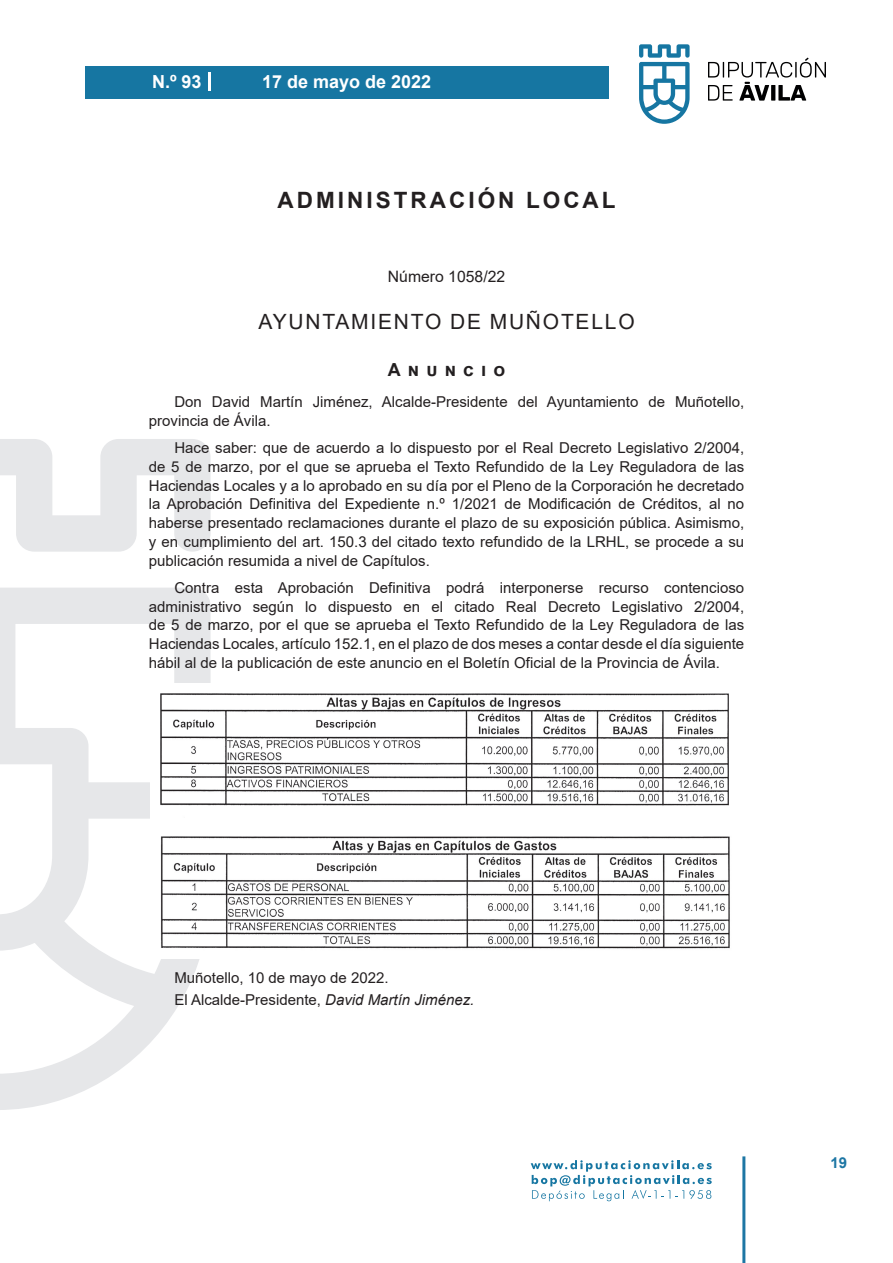
<style>
.page{position:relative;width:893px;height:1263px;background:#fff}
.page>*{position:absolute;margin:0;border:0;box-sizing:border-box;transform-origin:0 0}
.t1{font:700 22.5px "Arial";letter-spacing:.135em;color:#231f20}
.t2{font:21px "Arial";letter-spacing:.085em;color:#231f20}
.t3{font:700 18px "Arial";color:#fff}
.t4{font:700 18px "Arial";letter-spacing:.4em;color:#231f20}
.t5{font:15.75px "Arial";color:#231f20}
.t6{font:15px/18.8px "Arial";color:#231f20}
.t7{font:700 15px "Arial";color:#1d76a4}
.s1{font-style:italic}
</style>
<div class="page">
<svg style="left:531px;top:1160px;width:181px;height:41px"></svg>
<div style="left:85px;top:66px;width:523px;height:33px;background:#1676a2"></div>
<svg style="left:639px;top:44px;width:51px;height:80px"></svg>
<svg style="left:708px;top:58px;width:118px;height:43px"></svg>
<hr style="left:742px;top:1156px;width:3px;height:107px;background:#1d76a4">
<svg style="left:208px;top:72px;width:2px;height:18px"></svg>
<svg style="left:0;top:439px;width:211px;height:671px"></svg>
<img style="left:151px;top:684px;width:579px;height:275px">
<p class="t3" style="left:152px;top:69px;width:51px">N.º 93</p>
<p class="t3" style="left:262px;top:69px;width:171px">17 de mayo de 2022</p>
<h1 class="t1" style="left:277px;top:184px;width:340px">ADMINISTRACIÓN LOCAL</h1>
<p class="t5" style="left:388px;top:266px;width:119px">Número 1058/22</p>
<h2 class="t2" style="left:258px;top:307px;width:378px">AYUNTAMIENTO DE MUÑOTELLO</h2>
<p class="t4" style="left:388px;top:357px;width:119px">Anuncio</p>
<p class="t6" style="left:149px;top:392px;width:597px;text-indent:26px">Don David Martín Jiménez, Alcalde-Presidente del Ayuntamiento de Muñotello, provincia de Ávila.</p>
<p class="t6" style="left:149px;top:438px;width:597px;text-align:justify;text-indent:26px">Hace saber: que de acuerdo a lo dispuesto por el Real Decreto Legislativo 2/2004, de 5 de marzo, por el que se aprueba el Texto Refundido de la Ley Reguladora de las Haciendas Locales y a lo aprobado en su día por el Pleno de la Corporación he decretado la Aprobación Definitiva del Expediente n.º 1/2021 de Modificación de Créditos, al no haberse presentado reclamaciones durante el plazo de su exposición pública. Asimismo, y en cumplimiento del art. 150.3 del citado texto refundido de la LRHL, se procede a su publicación resumida a nivel de Capítulos.</p>
<p class="t6" style="left:149px;top:578px;width:597px;text-align:justify;text-indent:26px">Contra esta Aprobación Definitiva podrá interponerse recurso contencioso administrativo según lo dispuesto en el citado Real Decreto Legislativo 2/2004, de 5 de marzo, por el que se aprueba el Texto Refundido de la Ley Reguladora de las Haciendas Locales, artículo 152.1, en el plazo de dos meses a contar desde el día siguiente hábil al de la publicación de este anuncio en el Boletín Oficial de la Provincia de Ávila.</p>
<p class="t6" style="left:174px;top:966px;width:302px;line-height:22.2px">Muñotello, 10 de mayo de 2022.<br>El Alcalde-Presidente, <span class="s1">David Martín Jiménez.</span></p>
<p class="t7" style="left:831px;top:1152px;width:18px">19</p>
</div>
